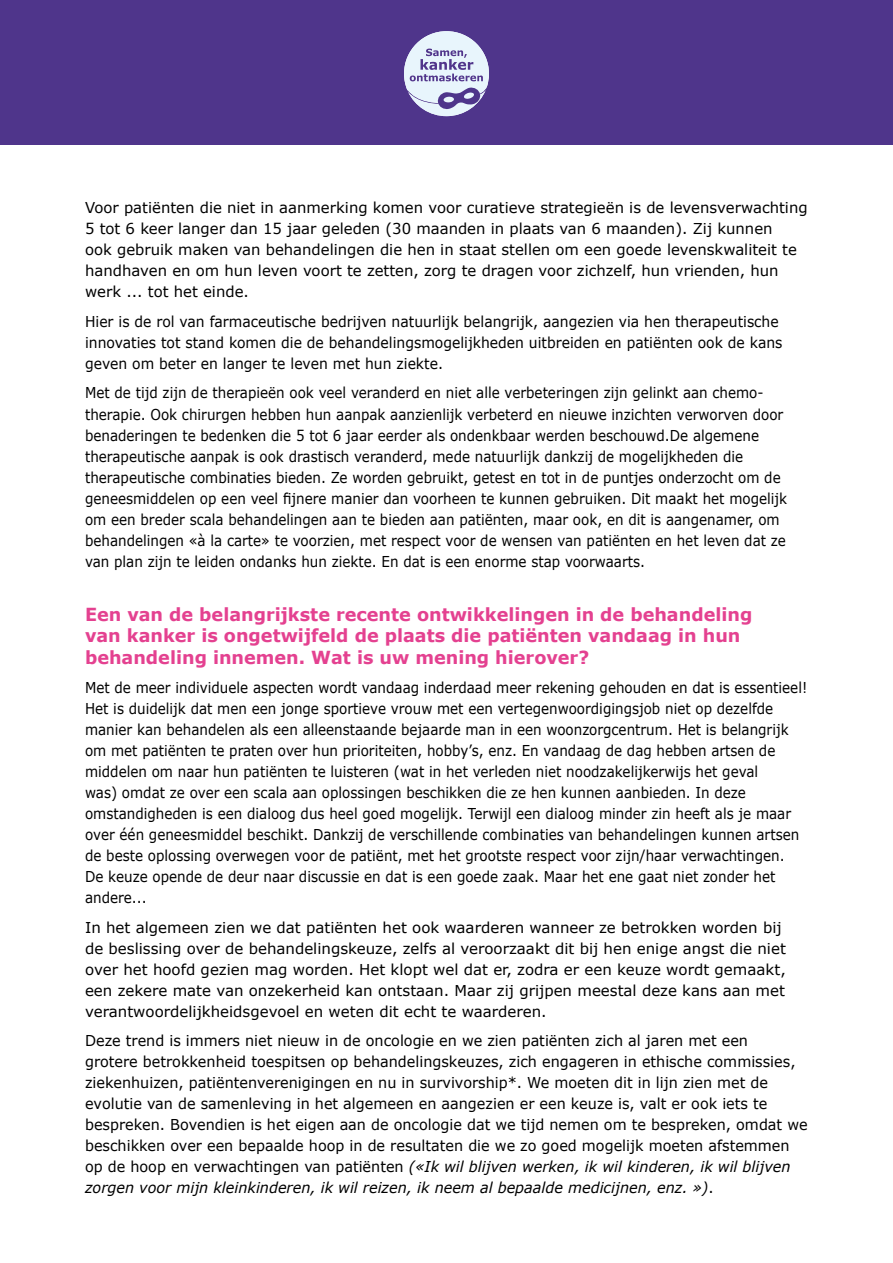
<style>
.page{position:relative;width:893px;height:1263px;background:#fff}
.page>*{position:absolute;margin:0;border:0;box-sizing:border-box;transform-origin:0 0}
.t1{font:700 18px/21.3px "Verdana";color:#e44190}
.t2{font:15px/21px "Verdana";color:#000;scale:.9 1}
.t3{font:15px/21px "Verdana";color:#000}
.t4{font:15px/21px "Verdana";color:#000;scale:.96 1}
.t5{font:15px/21px "Verdana";color:#000;scale:.93 1}
.s1{font-style:italic}
</style>
<div class="page">
<div style="left:0;top:0;width:893px;height:145px;background:#4f358b"></div>
<svg style="left:404px;top:31px;width:85px;height:85px"></svg>
<p class="t3" style="left:85px;top:198px;width:724px">Voor patiënten die niet in aanmerking komen voor curatieve strategieën is de levensverwachting 5 tot 6 keer langer dan 15 jaar geleden (30 maanden in plaats van 6 maanden). Zij kunnen<br>ook gebruik maken van behandelingen die hen in staat stellen om een goede levenskwaliteit te handhaven en om hun leven voort te zetten, zorg te dragen voor zichzelf, hun vrienden, hun werk ... tot het einde.</p>
<p class="t5" style="left:85px;top:311px;width:751px">Hier is de rol van farmaceutische bedrijven natuurlijk belangrijk, aangezien via hen therapeutische innovaties tot stand komen die de behandelingsmogelijkheden uitbreiden en patiënten ook de kans geven om beter en langer te leven met hun ziekte.</p>
<p class="t2" style="left:85px;top:383px;width:782px">Met de tijd zijn de therapieën ook veel veranderd en niet alle verbeteringen zijn gelinkt aan chemo&shy;therapie. Ook chirurgen hebben hun aanpak aanzienlijk verbeterd en nieuwe inzichten verworven door benaderingen te bedenken die 5 tot 6 jaar eerder als ondenkbaar werden beschouwd.De algemene therapeutische aanpak is ook drastisch veranderd, mede natuurlijk dankzij de mogelijkheden die therapeutische combinaties bieden. Ze worden gebruikt, getest en tot in de puntjes onderzocht om de geneesmiddelen op een veel fijnere manier dan voorheen te kunnen gebruiken. Dit maakt het mogelijk om een breder scala behandelingen aan te bieden aan patiënten, maar ook, en dit is aangenamer, om behandelingen «à la carte» te voorzien, met respect voor de wensen van patiënten en het leven dat ze van plan zijn te leiden ondanks hun ziekte. En dat is een enorme stap voorwaarts.</p>
<p class="t1" style="left:85px;top:604px;width:669px">Een van de belangrijkste recente ontwikkelingen in de behandeling van kanker is ongetwijfeld de plaats die patiënten vandaag in hun behandeling innemen. Wat is uw mening hierover?</p>
<p class="t2" style="left:85px;top:678px;width:804px">Met de meer individuele aspecten wordt vandaag inderdaad meer rekening gehouden en dat is essentieel!<br>Het is duidelijk dat men een jonge sportieve vrouw met een vertegenwoordigingsjob niet op dezelfde manier kan behandelen als een alleenstaande bejaarde man in een woonzorgcentrum. Het is belangrijk om met patiënten te praten over hun prioriteiten, hobby’s, enz. En vandaag de dag hebben artsen de middelen om naar hun patiënten te luisteren (wat in het verleden niet noodzakelijkerwijs het geval<br>was) omdat ze over een scala aan oplossingen beschikken die ze hen kunnen aanbieden. In deze omstandigheden is een dialoog dus heel goed mogelijk. Terwijl een dialoog minder zin heeft als je maar over één geneesmiddel beschikt. Dankzij de verschillende combinaties van behandelingen kunnen artsen de beste oplossing overwegen voor de patiënt, met het grootste respect voor zijn/haar verwachtingen.<br>De keuze opende de deur naar discussie en dat is een goede zaak. Maar het ene gaat niet zonder het andere...</p>
<p class="t3" style="left:85px;top:917px;width:702px">In het algemeen zien we dat patiënten het ook waarderen wanneer ze betrokken worden bij de beslissing over de behandelingskeuze, zelfs al veroorzaakt dit bij hen enige angst die niet over het hoofd gezien mag worden. Het klopt wel dat er, zodra er een keuze wordt gemaakt, een zekere mate van onzekerheid kan ontstaan. Maar zij grijpen meestal deze kans aan met verantwoordelijkheidsgevoel en weten dit echt te waarderen.</p>
<p class="t4" style="left:85px;top:1031px;width:754px">Deze trend is immers niet nieuw in de oncologie en we zien patiënten zich al jaren met een<br>grotere betrokkenheid toespitsen op behandelingskeuzes, zich engageren in ethische commissies, ziekenhuizen, patiëntenverenigingen en nu in survivorship*. We moeten dit in lijn zien met de evolutie van de samenleving in het algemeen en aangezien er een keuze is, valt er ook iets te bespreken. Bovendien is het eigen aan de oncologie dat we tijd nemen om te bespreken, omdat we beschikken over een bepaalde hoop in de resultaten die we zo goed mogelijk moeten afstemmen op de hoop en verwachtingen van patiënten <span class="s1">(«Ik wil blijven werken, ik wil kinderen, ik wil blijven zorgen voor mijn kleinkinderen, ik wil reizen, ik neem al bepaalde medicijnen, enz. »)</span>.</p>
</div>
